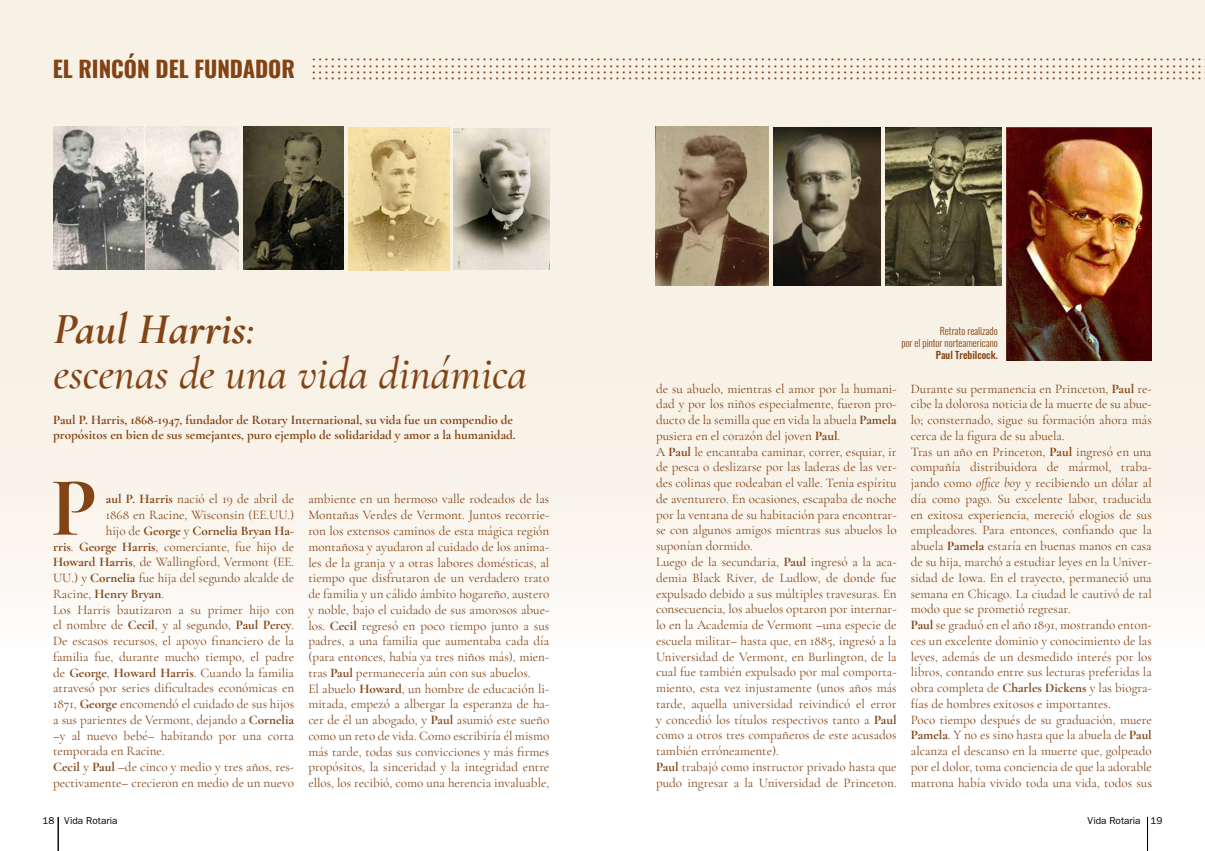
<style>
.page{position:relative;width:1205px;height:851px;background:#fff}
.page>*{position:absolute;margin:0;border:0;box-sizing:border-box;transform-origin:0 0}
.t1{font:700 84.75px "Cormorant Garamond";color:#824315}
.t2{font:italic 500 45px/45px "Cormorant Garamond";color:#824315}
.t3{font:300 25px "Cormorant Garamond";color:#824315}
.t4{font:13.12px/15.8px "Cormorant Garamond";color:#824315}
.t5{font:700 13.12px/15.8px "Cormorant Garamond";color:#824315}
.t6{font:200 11.25px "Oswald";color:#824315}
.t7{font:300 10px/12px "Oswald";color:#824315;text-align:right}
.t8{font:10px "ITC Franklin Gothic Std";color:#000}
.t9{font:10px "Oswald";color:#824315}
.s1{font-family:"Oswald";font-weight:400;font-size:22.5px}
.s2{font-weight:700}
.s3{font-weight:400}
.s4{font-style:italic}
</style>
<div class="page">
<div style="left:0;top:0;width:1205px;height:656px;background:#f8f1e5"></div>
<hr style="left:1147px;top:816px;width:1px;height:34px;background:#000">
<hr style="left:58px;top:816px;width:1px;height:34px;background:#000">
<img style="left:656px;top:126px;width:112px;height:160px">
<img style="left:348px;top:127px;width:102px;height:143px">
<img style="left:453px;top:128px;width:96px;height:142px">
<img style="left:885px;top:127px;width:116px;height:159px">
<img style="left:1006px;top:127px;width:146px;height:233px">
<img style="left:774px;top:127px;width:107px;height:158px">
<img style="left:243px;top:126px;width:100px;height:144px">
<img style="left:53px;top:126px;width:185px;height:144px">
<h3 class="t3" style="left:53px;top:56px;width:1150px"><span class="s1">EL RINCÓN DEL FUNDADOR</span> .............................................................................................................................................</h3>
<h3 class="t3" style="left:311px;top:37px;width:892px">.............................................................................................................................................</h3>
<h3 class="t3" style="left:311px;top:43px;width:892px">.............................................................................................................................................</h3>
<h3 class="t3" style="left:311px;top:50px;width:892px">.............................................................................................................................................</h3>
<h2 class="t2" style="left:53px;top:307px;width:475px"><span class="s2">Paul Harris</span>:<br>escenas de una vida dinámica</h2>
<p class="t5" style="left:53px;top:411px;width:464px">Paul P. Harris, 1868-1947, fundador de Rotary International, su vida fue un compendio de propósitos en bien de sus semejantes, puro ejemplo de solidaridad y amor a la humanidad.</p>
<h1 class="t1" style="left:51px;top:455px;width:48px">P</h1>
<p class="t4" style="left:106px;top:491px;width:190px"><span class="s2">aul P. Harris</span> nació el 19 de abril de</p>
<p class="t4" style="left:106px;top:507px;width:190px">1868 en Racine, Wisconsin (EE.UU.)</p>
<p class="t5" style="left:106px;top:522px;width:190px"><span class="s3">hijo de</span> George <span class="s3">y</span> Cornelia Bryan Ha-</p>
<p class="t4" style="left:53px;top:538px;width:242px"><span class="s2">rris</span>. <span class="s2">George Harris</span>, comerciante, fue hijo de</p>
<p class="t4" style="left:53px;top:554px;width:242px"><span class="s2">Howard Harris</span>, de Wallingford, Vermont (EE.</p>
<p class="t4" style="left:53px;top:570px;width:242px">UU.) y <span class="s2">Cornelia</span> fue hija del segundo alcalde de</p>
<p class="t5" style="left:53px;top:585px;width:112px"><span class="s3">Racine,</span> Henry Bryan<span class="s3">.</span></p>
<p class="t4" style="left:53px;top:601px;width:242px">Los Harris bautizaron a su primer hijo con</p>
<p class="t4" style="left:53px;top:617px;width:242px">el nombre de <span class="s2">Cecil</span>, y al segundo, <span class="s2">Paul Percy</span>.</p>
<p class="t4" style="left:53px;top:633px;width:242px">De escasos recursos, el apoyo financiero de la</p>
<p class="t4" style="left:53px;top:648px;width:242px">familia fue, durante mucho tiempo, el padre</p>
<p class="t4" style="left:53px;top:664px;width:242px">de <span class="s2">George</span>, <span class="s2">Howard Harris</span>. Cuando la familia</p>
<p class="t4" style="left:53px;top:680px;width:242px">atravesó por series dificultades económicas en</p>
<p class="t4" style="left:53px;top:696px;width:242px">1871, <span class="s2">George</span> encomendó el cuidado de sus hijos</p>
<p class="t4" style="left:53px;top:711px;width:242px">a sus parientes de Vermont, dejando a <span class="s2">Cornelia</span></p>
<p class="t4" style="left:53px;top:727px;width:242px">–y al nuevo bebé– habitando por una corta</p>
<p class="t4" style="left:53px;top:743px;width:113px">temporada en Racine.</p>
<p class="t4" style="left:53px;top:759px;width:242px"><span class="s2">Cecil</span> y <span class="s2">Paul</span> –de cinco y medio y tres años, res-</p>
<p class="t4" style="left:53px;top:774px;width:242px">pectivamente– crecieron en medio de un nuevo</p>
<p class="t4" style="left:308px;top:491px;width:242px">ambiente en un hermoso valle rodeados de las Montañas Verdes de Vermont. Juntos recorrie&shy;ron los extensos caminos de esta mágica región montañosa y ayudaron al cuidado de los anima&shy;les de la granja y a otras labores domésticas, al tiempo que disfrutaron de un verdadero trato de familia y un cálido ámbito hogareño, austero y noble, bajo el cuidado de sus amorosos abue&shy;los. <span class="s2">Cecil</span> regresó en poco tiempo junto a sus padres, a una familia que aumentaba cada día (para entonces, había ya tres niños más), mien&shy;tras <span class="s2">Paul</span> permanecería aún con sus abuelos.<br>El abuelo <span class="s2">Howard</span>, un hombre de educación li&shy;mitada, empezó a albergar la esperanza de ha&shy;cer de él un abogado, y <span class="s2">Paul</span> asumió este sueño como un reto de vida. Como escribiría él mismo más tarde, todas sus convicciones y más firmes propósitos, la sinceridad y la integridad entre ellos, los recibió, como una herencia invaluable,</p>
<p class="t7" style="left:901px;top:323px;width:98px">Retrato realizado<br>por el pintor norteamericano</p>
<p class="t9" style="left:936px;top:345px;width:63px">Paul Trebilcock.</p>
<p class="t4" style="left:656px;top:380px;width:242px">de su abuelo, mientras el amor por la humani&shy;dad y por los niños especialmente, fueron pro&shy;ducto de la semilla que en vida la abuela <span class="s2">Pamela </span>pusiera en el corazón del joven <span class="s2">Paul</span>.<br>A <span class="s2">Paul</span> le encantaba caminar, correr, esquiar, ir de pesca o deslizarse por las laderas de las ver&shy;des colinas que rodeaban el valle. Tenía espíritu de aventurero. En ocasiones, escapaba de noche por la ventana de su habitación para encontrar&shy;se con algunos amigos mientras sus abuelos lo suponían dormido.<br>Luego de la secundaria, <span class="s2">Paul</span> ingresó a la aca&shy;demia Black River, de Ludlow, de donde fue expulsado debido a sus múltiples travesuras. En consecuencia, los abuelos optaron por internar&shy;lo en la Academia de Vermont –una especie de escuela militar– hasta que, en 1885, ingresó a la Universidad de Vermont, en Burlington, de la cual fue también expulsado por mal comporta&shy;miento, esta vez injustamente (unos años más tarde, aquella universidad reivindicó el error y concedió los títulos respectivos tanto a <span class="s2">Paul </span>como a otros tres compañeros de este acusados también erróneamente).<br><span class="s2">Paul</span> trabajó como instructor privado hasta que pudo ingresar a la Universidad de Princeton.</p>
<p class="t4" style="left:911px;top:380px;width:242px">Durante su permanencia en Princeton, <span class="s2">Paul</span> re&shy;cibe la dolorosa noticia de la muerte de su abue&shy;lo; consternado, sigue su formación ahora más cerca de la figura de su abuela.<br>Tras un año en Princeton, <span class="s2">Paul</span> ingresó en una compañía distribuidora de mármol, traba&shy;jando como <span class="s4">office boy</span> y recibiendo un dólar al día como pago. Su excelente labor, traducida en exitosa experiencia, mereció elogios de sus empleadores. Para entonces, confiando que la abuela <span class="s2">Pamela</span> estaría en buenas manos en casa de su hija, marchó a estudiar leyes en la Univer&shy;sidad de Iowa. En el trayecto, permaneció una semana en Chicago. La ciudad le cautivó de tal modo que se prometió regresar.<br><span class="s2">Paul</span> se graduó en el año 1891, mostrando enton&shy;ces un excelente dominio y conocimiento de las leyes, además de un desmedido interés por los libros, contando entre sus lecturas preferidas la obra completa de <span class="s2">Charles Dickens</span> y las biogra&shy;fías de hombres exitosos e importantes.<br>Poco tiempo después de su graduación, muere <span class="s2">Pamela</span>. Y no es sino hasta que la abuela de <span class="s2">Paul </span>alcanza el descanso en la muerte que, golpeado por el dolor, toma conciencia de que la adorable matrona había vivido toda una vida, todos sus</p>
<p class="t6" style="left:1150px;top:772px;width:3px">.</p>
<p class="t8" style="left:43px;top:814px;width:76px">18 Vida Rotaria</p>
<p class="t8" style="left:1087px;top:814px;width:76px">Vida Rotaria 19</p>
</div>
